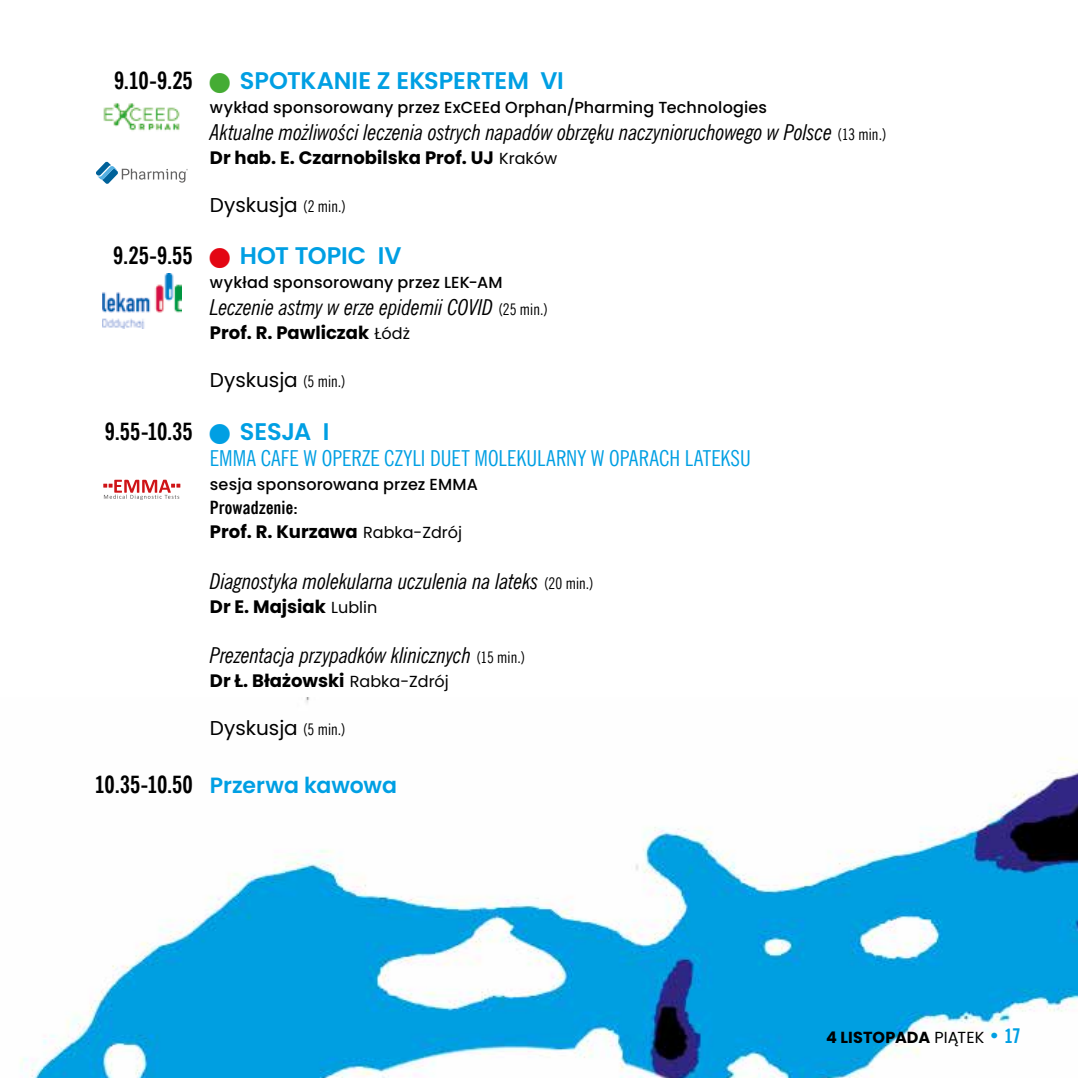
<style>
.page{position:relative;width:1078px;height:1078px;background:#fff}
.page>*{position:absolute;margin:0;border:0;box-sizing:border-box;transform-origin:0 0}
.t1{font:600 24px "Poppins";letter-spacing:-.005em;color:#009fe3}
.t2{font:700 24px "News Goth Cn EU";color:#000}
.t3{font:italic 22px "News Goth Cn EU";letter-spacing:-.005em;color:#000}
.t4{font:22px "News Goth Cn EU";letter-spacing:.005em;color:#009fe3}
.t5{font:600 22px "Poppins";letter-spacing:-.005em;color:#009fe3}
.t6{font:20px "Poppins";color:#000}
.t7{font:700 18px "Poppins";color:#000}
.t8{font:700 18px "News Goth Cn EU";letter-spacing:.005em;color:#000}
.t9{font:500 16px "Poppins";letter-spacing:.01em;color:#000}
.t10{font:700 16px "Poppins";letter-spacing:.01em;color:#000}
.s1{font-family:"News Goth Cn EU";font-weight:700;color:#000}
.s2{color:#45ac34}
.s3{font-style:normal;font-size:16px}
.s4{font-weight:400;font-size:16px}
.s5{font-family:"News Goth Cn EU";font-size:16px}
.s6{color:#e30613}
.s7{color:#009fe3}
.s8{font-family:"Poppins";font-weight:600;color:#009fe3}
.s9{font-family:"News Goth Cn EU";font-weight:700;font-size:24px;color:#000}
.s10{font-weight:400}
.s11{font-family:"News Goth Cn EU";font-size:20px;color:#009fe3}
</style>
<div class="page">
<img style="left:20px;top:697px;width:1057px;height:380px">
<img style="left:103px;top:103px;width:77px;height:28px">
<img style="left:102px;top:273px;width:79px;height:55px">
<svg style="left:103px;top:479px;width:77px;height:20px"></svg>
<svg style="left:96px;top:162px;width:92px;height:22px"></svg>
<p class="t1" style="left:114px;top:67px;width:451px"><span class="s1">9.10-9.25</span> <span class="s2">■</span> SPOTKANIE Z EKSPERTEM VI</p>
<p class="t9" style="left:210px;top:98px;width:558px">wykład sponsorowany przez ExCEEd Orphan/Pharming Technologies</p>
<p class="t3" style="left:210px;top:118px;width:678px">Aktualne możliwości leczenia ostrych napadów obrzęku naczynioruchowego w Polsce <span class="s3">(13 min.)</span></p>
<p class="t7" style="left:210px;top:147px;width:349px">Dr hab. E. Czarnobilska Prof. UJ <span class="s4">Kraków</span></p>
<p class="t6" style="left:210px;top:193px;width:137px">Dyskusja <span class="s5">(2 min.)</span></p>
<p class="t1" style="left:113px;top:242px;width:289px"><span class="s1">9.25-9.55</span> <span class="s6">■</span> HOT TOPIC IV</p>
<p class="t9" style="left:210px;top:273px;width:294px">wykład sponsorowany przez LEK-AM</p>
<p class="t3" style="left:210px;top:294px;width:339px">Leczenie astmy w erze epidemii COVID <span class="s3">(25 min.)</span></p>
<p class="t7" style="left:210px;top:322px;width:201px">Prof. R. Pawliczak <span class="s4">Łódż</span></p>
<p class="t6" style="left:210px;top:368px;width:137px">Dyskusja <span class="s5">(5 min.)</span></p>
<p class="t2" style="left:105px;top:416px;width:226px">9.55-10.35 <span class="s7">■</span> <span class="s8">SESJA I</span></p>
<p class="t4" style="left:210px;top:445px;width:542px">EMMA CAFE W OPERZE CZYLI DUET MOLEKULARNY W OPARACH LATEKSU</p>
<p class="t9" style="left:210px;top:475px;width:269px">sesja sponsorowana przez EMMA</p>
<p class="t8" style="left:210px;top:496px;width:89px">Prowadzenie:</p>
<p class="t7" style="left:210px;top:521px;width:253px">Prof. R. Kurzawa <span class="s4">Rabka-Zdrój</span></p>
<p class="t3" style="left:210px;top:567px;width:385px">Diagnostyka molekularna uczulenia na lateks <span class="s3">(20 min.)</span></p>
<p class="t7" style="left:210px;top:595px;width:169px">Dr E. Majsiak <span class="s4">Lublin</span></p>
<p class="t3" style="left:210px;top:642px;width:317px">Prezentacja przypadków klinicznych <span class="s3">(15 min.)</span></p>
<p class="t7" style="left:210px;top:670px;width:240px">Dr Ł. Błażowski <span class="s4">Rabka-Zdrój</span></p>
<p class="t6" style="left:210px;top:716px;width:137px">Dyskusja <span class="s5">(5 min.)</span></p>
<p class="t5" style="left:95px;top:772px;width:303px"><span class="s9">10.35-10.50</span> Przerwa kawowa</p>
<p class="t10" style="left:825px;top:1027px;width:197px">4 LISTOPADA <span class="s10">PIĄTEK</span> <span class="s11">• 17</span></p>
</div>
